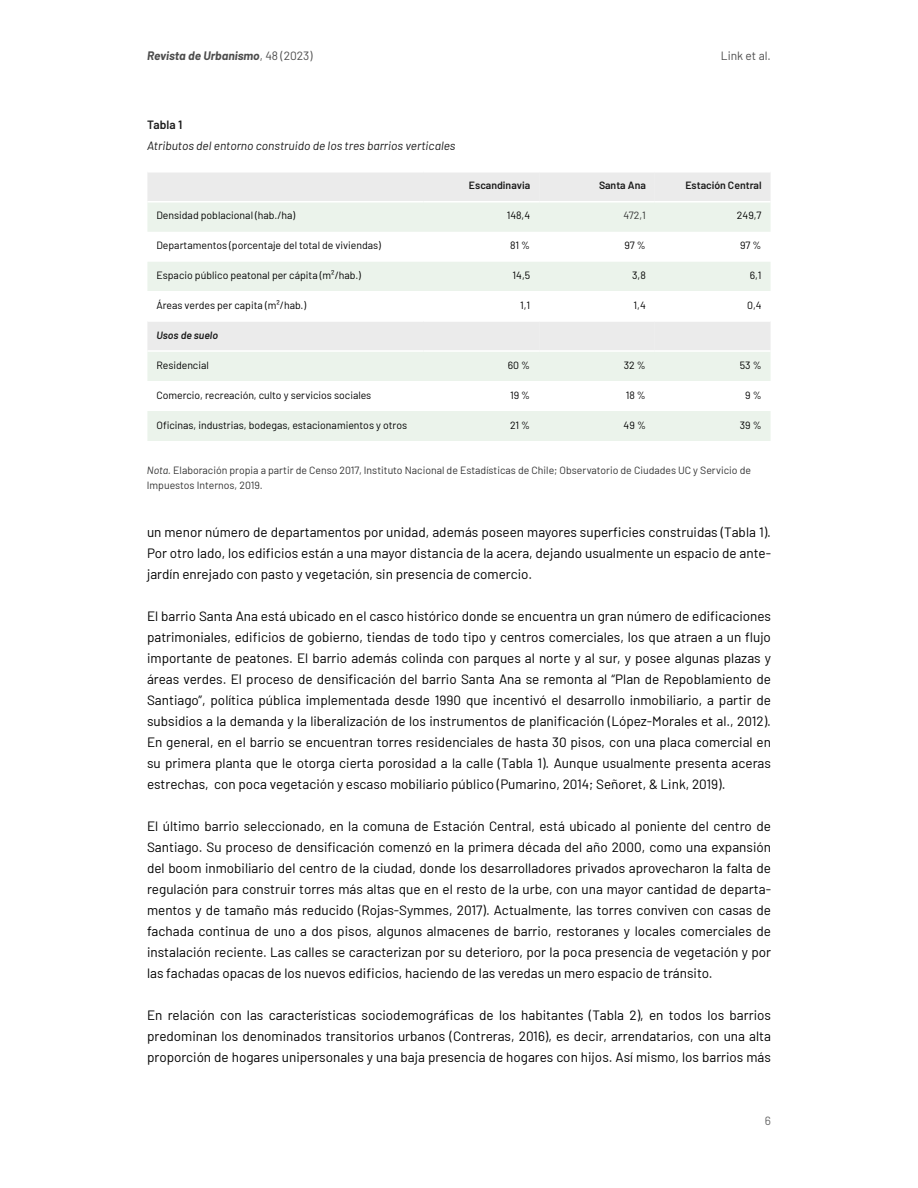
<style>
.page{position:relative;width:918px;height:1188px;background:#fff}
.page>*{position:absolute;margin:0;border:0;box-sizing:border-box;transform-origin:0 0}
.t1{font:13.5px/21px "Barlow";color:#000;text-align:justify}
.t2{font:italic 12px "Barlow";color:#1a1a1a}
.t3{font:italic 700 12px "Barlow";color:#4d4d4d}
.t4{font:12px "Barlow";color:#4d4d4d}
.t5{font:600 12px "Barlow";color:#1a1a1a}
.t6{font:12px "Barlow";color:#666}
.t7{font:10.5px "Barlow";color:#000}
.t8{font:10.5px/15px "Barlow";color:#333}
.t9{font:600 10.5px "Barlow";color:#1a1a1a}
.t10{font:italic 600 10.5px "Barlow";color:#1a1a1a}
.s1{font-weight:400;font-style:normal}
.s2{font-style:italic}
</style>
<div class="page">
<div style="left:147px;top:172px;width:624px;height:29px;background:#ebebeb"></div>
<div style="left:539px;top:172px;width:116px;height:29px;background:#ebebeb"></div>
<svg style="left:147px;top:202px;width:624px;height:239px;fill:#ebf3eb"></svg>
<hr style="left:147px;top:320px;width:277px;height:2px;background:#fff">
<hr style="left:424px;top:320px;width:115px;height:2px;background:#fff">
<hr style="left:539px;top:320px;width:116px;height:2px;background:#fff">
<hr style="left:655px;top:320px;width:116px;height:2px;background:#fff">
<hr style="left:147px;top:350px;width:277px;height:2px;background:#fff">
<hr style="left:424px;top:350px;width:115px;height:2px;background:#fff">
<hr style="left:539px;top:350px;width:116px;height:2px;background:#fff">
<hr style="left:655px;top:350px;width:116px;height:2px;background:#fff">
<p class="t3" style="left:147px;top:47px;width:167px">Revista de Urbanismo<span class="s1">, 48 (2023)</span></p>
<p class="t4" style="left:721px;top:47px;width:52px">Link et al.</p>
<p class="t5" style="left:147px;top:116px;width:37px">Tabla 1</p>
<p class="t2" style="left:147px;top:137px;width:310px">Atributos del entorno construido de los tres barrios verticales</p>
<p class="t9" style="left:469px;top:178px;width:63px">Escandinavia</p>
<p class="t9" style="left:599px;top:178px;width:48px">Santa Ana</p>
<p class="t9" style="left:685px;top:178px;width:78px">Estación Central</p>
<p class="t7" style="left:156px;top:208px;width:140px">Densidad poblacional (hab./ha)</p>
<p class="t7" style="left:507px;top:208px;width:25px">148,4</p>
<p class="t8" style="left:623px;top:207px;width:24px">472,1</p>
<p class="t7" style="left:737px;top:208px;width:26px">249,7</p>
<p class="t7" style="left:156px;top:238px;width:226px">Departamentos (porcentaje del total de viviendas)</p>
<p class="t7" style="left:510px;top:238px;width:21px">81 %</p>
<p class="t7" style="left:624px;top:238px;width:23px">97 %</p>
<p class="t7" style="left:740px;top:238px;width:23px">97 %</p>
<p class="t7" style="left:156px;top:268px;width:206px">Espacio público peatonal per cápita (m²/hab.)</p>
<p class="t7" style="left:513px;top:268px;width:19px">14,5</p>
<p class="t7" style="left:632px;top:268px;width:15px">3,8</p>
<p class="t7" style="left:750px;top:268px;width:13px">6,1</p>
<p class="t7" style="left:156px;top:298px;width:151px">Áreas verdes per capita (m²/hab.)</p>
<p class="t7" style="left:520px;top:298px;width:12px">1,1</p>
<p class="t7" style="left:634px;top:298px;width:14px">1,4</p>
<p class="t7" style="left:747px;top:298px;width:16px">0,4</p>
<p class="t10" style="left:156px;top:328px;width:63px">Usos de suelo</p>
<p class="t7" style="left:156px;top:358px;width:54px">Residencial</p>
<p class="t7" style="left:508px;top:358px;width:24px">60 %</p>
<p class="t7" style="left:624px;top:358px;width:24px">32 %</p>
<p class="t7" style="left:740px;top:358px;width:23px">53 %</p>
<p class="t7" style="left:156px;top:388px;width:216px">Comercio, recreación, culto y servicios sociales</p>
<p class="t7" style="left:510px;top:388px;width:22px">19 %</p>
<p class="t7" style="left:626px;top:388px;width:22px">18 %</p>
<p class="t7" style="left:745px;top:388px;width:18px">9 %</p>
<p class="t7" style="left:156px;top:418px;width:252px">Oficinas, industrias, bodegas, estacionamientos y otros</p>
<p class="t7" style="left:510px;top:418px;width:22px">21 %</p>
<p class="t7" style="left:624px;top:418px;width:24px">49 %</p>
<p class="t7" style="left:740px;top:418px;width:23px">39 %</p>
<p class="t8" style="left:147px;top:462px;width:606px"><span class="s2">Nota.</span> Elaboración propia a partir de Censo 2017, Instituto Nacional de Estadísticas de Chile; Observatorio de Ciudades UC y Servicio de<br>Impuestos Internos, 2019.</p>
<p class="t1" style="left:147px;top:521px;width:625px">un menor número de departamentos por unidad, además poseen mayores superficies construidas (Tabla 1).<br>Por otro lado, los edificios están a una mayor distancia de la acera, dejando usualmente un espacio de ante&shy;jardín enrejado con pasto y vegetación, sin presencia de comercio.</p>
<p class="t1" style="left:147px;top:605px;width:625px">El barrio Santa Ana está ubicado en el casco histórico donde se encuentra un gran número de edificaciones patrimoniales, edificios de gobierno, tiendas de todo tipo y centros comerciales, los que atraen a un flujo importante de peatones. El barrio además colinda con parques al norte y al sur, y posee algunas plazas y áreas verdes. El proceso de densificación del barrio Santa Ana se remonta al “Plan de Repoblamiento de Santiago”, política pública implementada desde 1990 que incentivó el desarrollo inmobiliario, a partir de subsidios a la demanda y la liberalización de los instrumentos de planificación (López-Morales et al., 2012).<br>En general, en el barrio se encuentran torres residenciales de hasta 30 pisos, con una placa comercial en su primera planta que le otorga cierta porosidad a la calle (Tabla 1). Aunque usualmente presenta aceras estrechas, con poca vegetación y escaso mobiliario público (Pumarino, 2014; Señoret, &amp; Link, 2019).</p>
<p class="t1" style="left:147px;top:815px;width:625px">El último barrio seleccionado, en la comuna de Estación Central, está ubicado al poniente del centro de Santiago. Su proceso de densificación comenzó en la primera década del año 2000, como una expansión del boom inmobiliario del centro de la ciudad, donde los desarrolladores privados aprovecharon la falta de regulación para construir torres más altas que en el resto de la urbe, con una mayor cantidad de departa&shy;mentos y de tamaño más reducido (Rojas-Symmes, 2017). Actualmente, las torres conviven con casas de fachada continua de uno a dos pisos, algunos almacenes de barrio, restoranes y locales comerciales de instalación reciente. Las calles se caracterizan por su deterioro, por la poca presencia de vegetación y por las fachadas opacas de los nuevos edificios, haciendo de las veredas un mero espacio de tránsito.</p>
<p class="t1" style="left:147px;top:1004px;width:625px">En relación con las características sociodemográficas de los habitantes (Tabla 2), en todos los barrios predominan los denominados transitorios urbanos (Contreras, 2016), es decir, arrendatarios, con una alta proporción de hogares unipersonales y una baja presencia de hogares con hijos. Así mismo, los barrios más</p>
<p class="t6" style="left:765px;top:1112px;width:8px">6</p>
</div>
